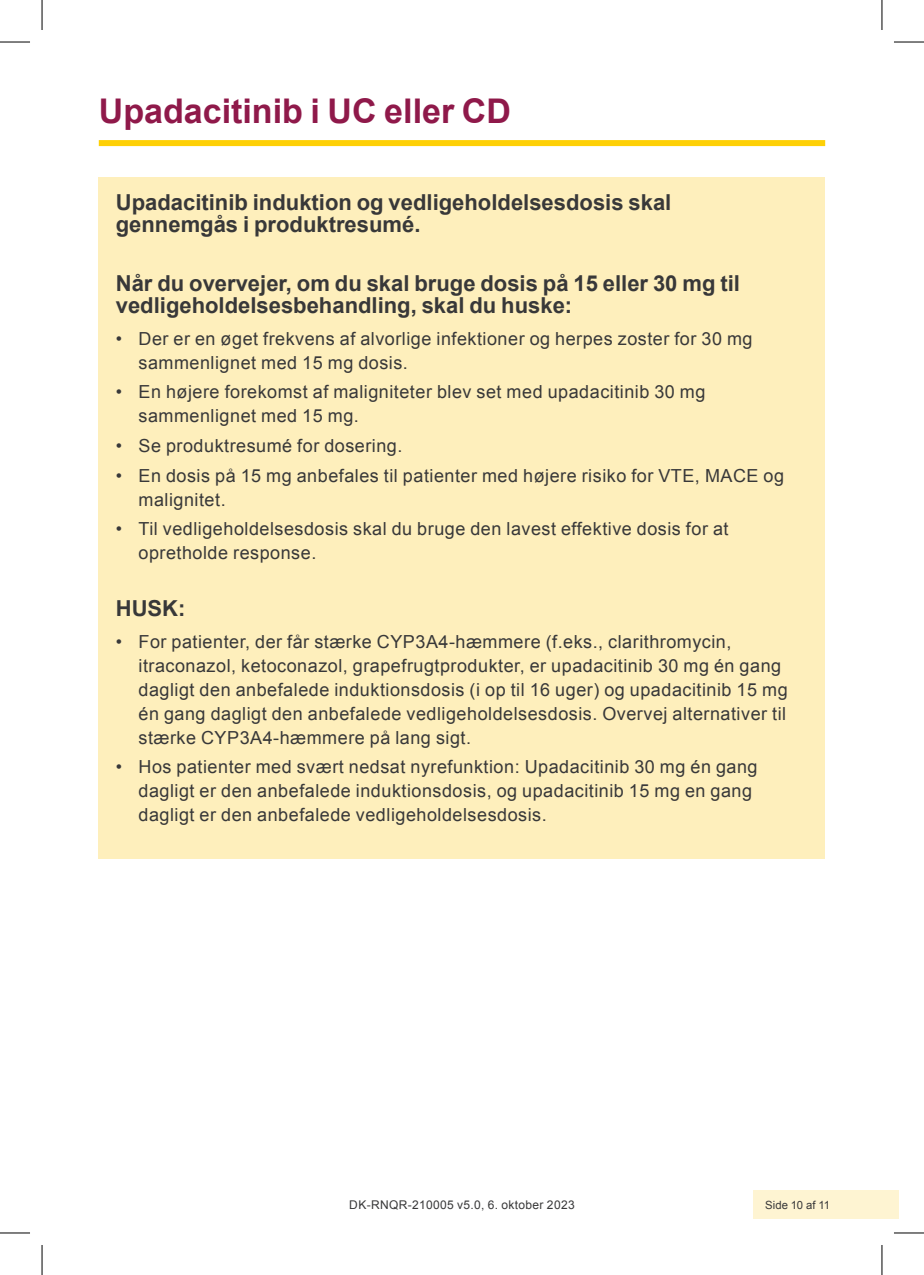
<style>
.page{position:relative;width:924px;height:1275px;background:#fff}
.page>*{position:absolute;margin:0;border:0;box-sizing:border-box;transform-origin:0 0}
.t1{font:700 34px "Arial";color:#8f194a}
.t2{font:700 22px/22px "Arial";color:#383839}
.t3{font:18px/24px "Arial";letter-spacing:.03em;color:#383839}
.t4{font:12px "Arial";letter-spacing:.03em;color:#383839}
.t5{font:11.4px "Arial";letter-spacing:.005em;color:#383839}
</style>
<div class="page">
<div style="left:753px;top:1190px;width:145px;height:28px;background:#fef4d2"></div>
<div style="left:99px;top:140px;width:725px;height:6px;background:#fed006"></div>
<div style="left:99px;top:177px;width:725px;height:681px;background:#feefbc"></div>
<hr style="left:0;top:42px;width:30px;height:1px;background:#000">
<hr style="left:893px;top:42px;width:30px;height:1px;background:#000">
<hr style="left:0;top:1232px;width:30px;height:1px;background:#000">
<hr style="left:893px;top:1232px;width:30px;height:1px;background:#000">
<hr style="left:42px;top:0;width:1px;height:30px;background:#000">
<hr style="left:42px;top:1245px;width:1px;height:30px;background:#000">
<hr style="left:881px;top:0;width:1px;height:30px;background:#000">
<hr style="left:881px;top:1245px;width:1px;height:30px;background:#000">
<h1 class="t1" style="left:99px;top:89px;width:413px">Upadacitinib i UC eller CD</h1>
<p class="t2" style="left:116px;top:192px;width:557px">Upadacitinib induktion og vedligeholdelsesdosis skal gennemgås i produktresumé.</p>
<p class="t2" style="left:116px;top:273px;width:625px">Når du overvejer, om du skal bruge dosis på 15 eller 30 mg til vedligeholdelsesbehandling, skal du huske:</p>
<p class="t3" style="left:138px;top:326px;width:615px;text-indent:-23px">• Der er en øget frekvens af alvorlige infektioner og herpes zoster for 30 mg sammenlignet med 15 mg dosis.</p>
<p class="t3" style="left:138px;top:380px;width:568px;text-indent:-23px">• En højere forekomst af maligniteter blev set med upadacitinib 30 mg sammenlignet med 15 mg.</p>
<p class="t3" style="left:116px;top:434px;width:288px">• Se produktresumé for dosering.</p>
<p class="t3" style="left:138px;top:463px;width:646px;text-indent:-23px">• En dosis på 15 mg anbefales til patienter med højere risiko for VTE, MACE og malignitet.</p>
<p class="t3" style="left:138px;top:517px;width:591px;text-indent:-23px">• Til vedligeholdelsesdosis skal du bruge den lavest effektive dosis for at opretholde response.</p>
<p class="t2" style="left:116px;top:597px;width:71px">HUSK:</p>
<p class="t3" style="left:138px;top:629px;width:650px;text-indent:-23px">• For patienter, der får stærke CYP3A4-hæmmere (f.eks., clarithromycin, itraconazol, ketoconazol, grapefrugtprodukter, er upadacitinib 30 mg én gang dagligt den anbefalede induktionsdosis (i op til 16 uger) og upadacitinib 15 mg én gang dagligt den anbefalede vedligeholdelsesdosis. Overvej alternativer til stærke CYP3A4-hæmmere på lang sigt.</p>
<p class="t3" style="left:138px;top:755px;width:620px;text-indent:-23px">• Hos patienter med svært nedsat nyrefunktion: Upadacitinib 30 mg én gang dagligt er den anbefalede induktionsdosis, og upadacitinib 15 mg en gang dagligt er den anbefalede vedligeholdelsesdosis.</p>
<p class="t4" style="left:349px;top:1196px;width:227px">DK-RNQR-210005 v5.0, 6. oktober 2023</p>
<p class="t5" style="left:764px;top:1197px;width:67px">Side 10 af 11</p>
</div>
